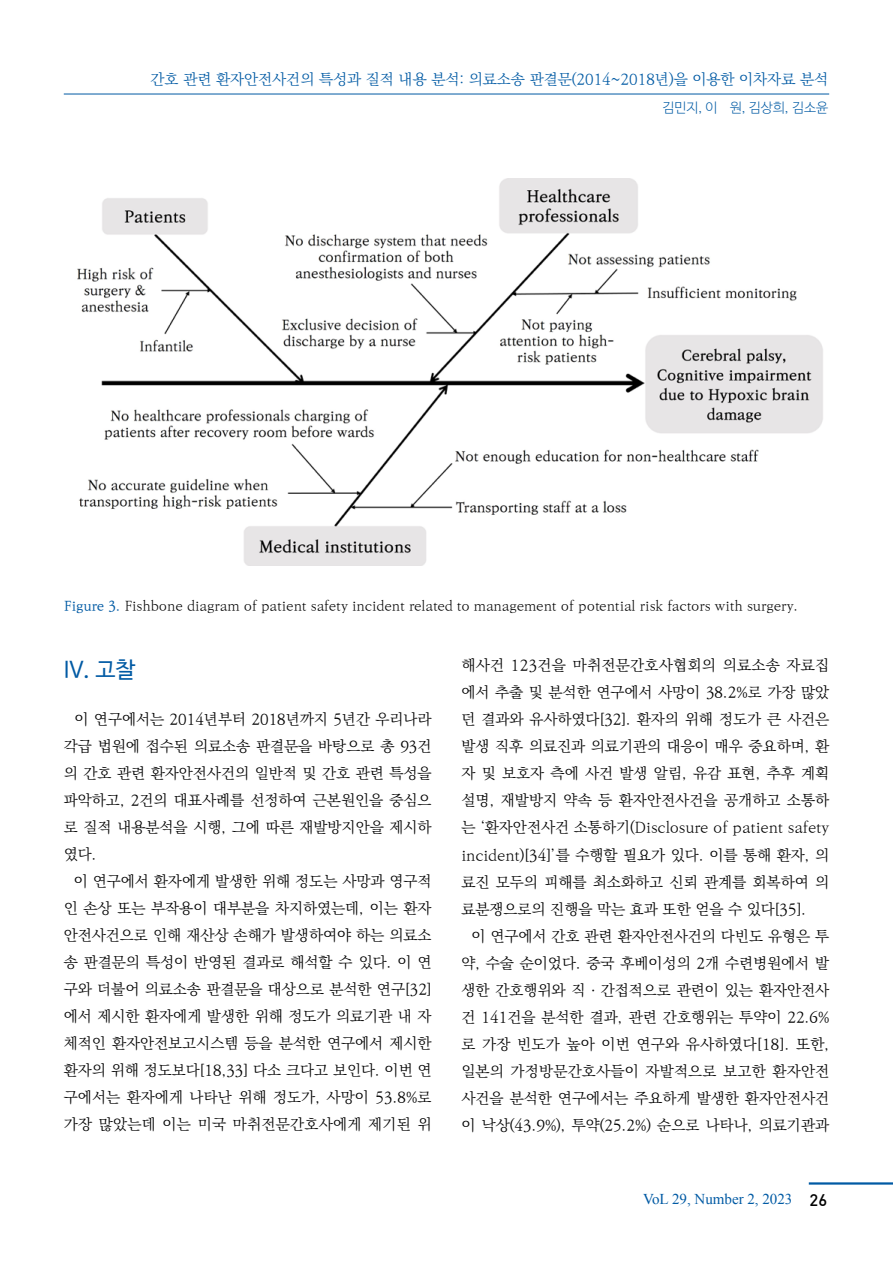
<style>
.page{position:relative;width:893px;height:1263px;background:#fff}
.page>*{position:absolute;margin:0;border:0;box-sizing:border-box;transform-origin:0 0}
.t1{font:22.5px "Nanum Barun Gothic OTF";color:#005aa4}
.t2{font:15px/27px "Ko Pub Batang PL";color:#000;text-align:justify}
.t3{font:15px "Ko Pub Batang PL";color:#005aa4}
.t4{font:15px "Times New Roman";color:#005aa4}
.t5{font:13.5px "Ko Pub Batang PL";color:#000}
.t6{font:13.5px "Nanum Barun Gothic OTF Light";color:#005aa4}
.s1{font-family:"Ko Pub Batang PM";color:#005aa4}
.s2{font-family:"Asia K Myungjo";font-weight:300}
.s3{font-family:"Dinmed";font-size:16.5px;color:#000}
</style>
<div class="page">
<hr style="left:809px;top:1182px;width:84px;height:2px;background:#005aa4">
<hr style="left:64px;top:94px;width:765px;height:1px;background:#005aa4">
<img style="left:77px;top:179px;width:746px;height:387px">
<p class="t3" style="left:151px;top:72px;width:679px">간호 관련 환자안전사건의 특성과 질적 내용 분석: 의료소송 판결문(2014~2018년)을 이용한 이차자료 분석</p>
<p class="t6" style="left:662px;top:101px;width:167px">김민지, 이 원, 김상희, 김소윤</p>
<p class="t5" style="left:64px;top:599px;width:735px"><span class="s1">Figure 3.</span> Fishbone diagram of patient safety incident related to management of potential risk factors with surgery.</p>
<h1 class="t1" style="left:64px;top:658px;width:73px">IV. 고찰</h1>
<p class="t2" style="left:64px;top:706px;width:369px;text-indent:11px">이 연구에서는 2014년부터 2018년까지 5년간 우리나라 각급 법원에 접수된 의료소송 판결문을 바탕으로 총 93건 의 간호 관련 환자안전사건의 일반적 및 간호 관련 특성을 파악하고, 2건의 대표사례를 선정하여 근본원인을 중심으 로 질적 내용분석을 시행, 그에 따른 재발방지안을 제시하 였다.</p>
<p class="t2" style="left:64px;top:868px;width:369px;text-indent:10px">이 연구에서 환자에게 발생한 위해 정도는 사망과 영구적 인 손상 또는 부작용이 대부분을 차지하였는데, 이는 환자 안전사건으로 인해 재산상 손해가 발생하여야 하는 의료소 송 판결문의 특성이 반영된 결과로 해석할 수 있다. 이 연 구와 더불어 의료소송 판결문을 대상으로 분석한 연구[32] 에서 제시한 환자에게 발생한 위해 정도가 의료기관 내 자 체적인 환자안전보고시스템 등을 분석한 연구에서 제시한 환자의 위해 정도보다[18,33] 다소 크다고 보인다. 이번 연 구에서는 환자에게 나타난 위해 정도가, 사망이 53.8%로 가장 많았는데 이는 미국 마취전문간호사에게 제기된 위</p>
<p class="t2" style="left:461px;top:653px;width:369px">해사건 123건을 마취전문간호사협회의 의료소송 자료집 에서 추출 및 분석한 연구에서 사망이 38.2%로 가장 많았 던 결과와 유사하였다[32]. 환자의 위해 정도가 큰 사건은 발생 직후 의료진과 의료기관의 대응이 매우 중요하며, 환 자 및 보호자 측에 사건 발생 알림, 유감 표현, 추후 계획 설명, 재발방지 약속 등 환자안전사건을 공개하고 소통하 는 ‘환자안전사건 소통하기(Disclosure of patient safety incident)[34]’를 수행할 필요가 있다. 이를 통해 환자, 의 료진 모두의 피해를 최소화하고 신뢰 관계를 회복하여 의 료분쟁으로의 진행을 막는 효과 또한 얻을 수 있다[35].</p>
<p class="t2" style="left:461px;top:923px;width:369px;text-indent:10px">이 연구에서 간호 관련 환자안전사건의 다빈도 유형은 투 약, 수술 순이었다. 중국 후베이성의 2개 수련병원에서 발 생한 간호행위와 직<span class="s2">·</span>간접적으로 관련이 있는 환자안전사 건 141건을 분석한 결과, 관련 간호행위는 투약이 22.6% 로 가장 빈도가 높아 이번 연구와 유사하였다[18]. 또한, 일본의 가정방문간호사들이 자발적으로 보고한 환자안전 사건을 분석한 연구에서는 주요하게 발생한 환자안전사건 이 낙상(43.9%), 투약(25.2%) 순으로 나타나, 의료기관과</p>
<p class="t4" style="left:643px;top:1189px;width:185px">VoL 29, Number 2, 2023 <span class="s3">26</span></p>
</div>
